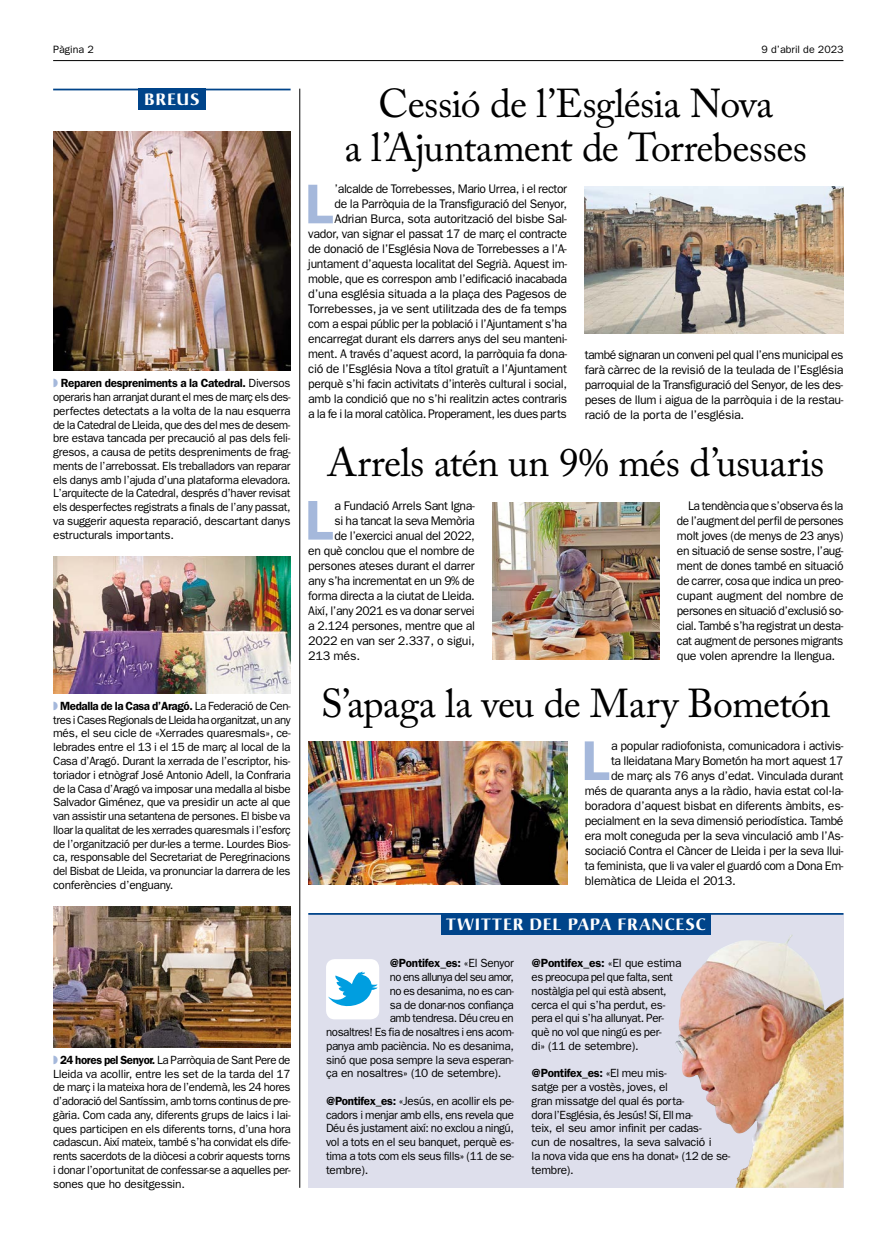
<style>
.page{position:relative;width:886px;height:1241px;background:#fff}
.page>*{position:absolute;margin:0;border:0;box-sizing:border-box;transform-origin:0 0}
.t1{font:600 56.25px "Franklin Gothic";color:#a5b8db}
.t2{font:40px/43.8px "Adobe Caslon Pro";letter-spacing:-.02em;color:#000;text-align:center}
.t3{font:700 16.25px "Christiana";letter-spacing:.055em;color:#fff}
.t4{font:12.5px/15px "Franklin Gothic";letter-spacing:-.025em;color:#000;text-align:right}
.t5{font:12.5px/15px "Franklin Gothic";letter-spacing:-.025em;color:#000;text-align:justify;scale:.95 1}
.t6{font:11.88px/13.8px "Franklin Gothic";letter-spacing:-.025em;color:#000;text-align:justify}
.t7{font:11.88px "Franklin Gothic";letter-spacing:-.05em;color:#000;scale:.95 1}
.t8{font:600 11.88px "Franklin Gothic";letter-spacing:-.02em;color:#000}
.t9{font:11.88px "Franklin Gothic";letter-spacing:-.025em;color:#000;scale:.96 1}
.t10{font:10.62px "Franklin Gothic";color:#000}
.s1{color:#a5b8db}
.s2{font-weight:600}
.s3{font-weight:400}
</style>
<div class="page">
<hr style="left:53px;top:60px;width:790px;height:1px;background:#000">
<div style="left:138px;top:89px;width:68px;height:21px;background:#00448a"></div>
<hr style="left:53px;top:89px;width:238px;height:1px;background:#00448a">
<hr style="left:299px;top:89px;width:1px;height:1098px;background:#000">
<div style="left:308px;top:912px;width:535px;height:275px;background:#dedfec"></div>
<img style="left:675px;top:934px;width:168px;height:253px">
<div style="left:442px;top:914px;width:267px;height:22px;background:#00448a"></div>
<hr style="left:308px;top:912px;width:535px;height:2px;background:#00448a">
<div style="left:326px;top:958px;width:53px;height:61px;background:#fff;border-radius:9px"></div>
<svg style="left:328px;top:971px;width:50px;height:34px"></svg>
<img style="left:53px;top:131px;width:238px;height:239px">
<img style="left:53px;top:556px;width:238px;height:137px">
<img style="left:585px;top:186px;width:258px;height:147px">
<img style="left:493px;top:502px;width:166px;height:157px">
<img style="left:308px;top:741px;width:259px;height:143px">
<img style="left:53px;top:906px;width:238px;height:140px">
<p class="t10" style="left:53px;top:44px;width:42px">Pàgina 2</p>
<p class="t10" style="left:761px;top:44px;width:83px">9 d’abril de 2023</p>
<h3 class="t3" style="left:144px;top:89px;width:57px">BREUS</h3>
<h2 class="t2" style="left:345px;top:81px;width:464px">Cessió de l’Església Nova<br>a l’Ajuntament de Torrebesses</h2>
<p class="t6" style="left:53px;top:376px;width:239px"><span class="s1">◗</span> <span class="s2">Reparen despreniments a la Catedral.</span> Diversos operaris han arranjat durant el mes de març els des&shy;perfectes detectats a la volta de la nau esquerra de la Catedral de Lleida, que des del mes de desem&shy;bre estava tancada per precaució al pas dels feli&shy;gresos, a causa de petits despreniments de frag&shy;ments de l’arrebossat. Els treballadors van reparar els danys amb l’ajuda d’una plataforma elevadora.<br>L’arquitecte de la Catedral, després d’haver revisat els desperfectes registrats a finals de l’any passat, va suggerir aquesta reparació, descartant danys estructurals importants.</p>
<p class="t6" style="left:53px;top:698px;width:239px"><span class="s1">◗</span> <span class="s2">Medalla de la Casa d’Aragó.</span> La Federació de Cen&shy;tres i Cases Regionals de Lleida ha organitzat, un any més, el seu cicle de «Xerrades quaresmals», ce&shy;lebrades entre el 13 i el 15 de març al local de la Casa d’Aragó. Durant la xerrada de l’escriptor, his&shy;toriador i etnògraf José Antonio Adell, la Confraria de la Casa d’Aragó va imposar una medalla al bisbe Salvador Giménez, que va presidir un acte al que van assistir una setantena de persones. El bisbe va lloar la qualitat de les xerrades quaresmals i l’esforç de l’organització per dur-les a terme. Lourdes Bios&shy;ca, responsable del Secretariat de Peregrinacions del Bisbat de Lleida, va pronunciar la darrera de les conferències d’enguany.</p>
<p class="t6" style="left:53px;top:1052px;width:239px"><span class="s1">◗</span> <span class="s2">24 hores pel Senyor.</span> La Parròquia de Sant Pere de Lleida va acollir, entre les set de la tarda del 17 de març i la mateixa hora de l’endemà, les 24 hores d’adoració del Santíssim, amb torns continus de pre&shy;gària. Com cada any, diferents grups de laics i lai&shy;ques participen en els diferents torns, d’una hora cadascun. Així mateix, també s’ha convidat els dife&shy;rents sacerdots de la diòcesi a cobrir aquests torns i donar l’oportunitat de confessar-se a aquelles per&shy;sones que ho desitgessin.</p>
<p class="t4" style="left:308px;top:181px;width:260px">’alcalde de Torrebesses, Mario Urrea, i el rector<br>de la Parròquia de la Transfiguració del Senyor, Adrian Burca, sota autorització del bisbe Sal&shy;vador, van signar el passat 17 de març el contracte de donació de l’Església Nova de Torrebesses a l’A&shy;juntament d’aquesta localitat del Segrià. Aquest im&shy;moble, que es correspon amb l’edificació inacabada d’una església situada a la plaça des Pagesos de Torrebesses, ja ve sent utilitzada des de fa temps com a espai públic per la població i l’Ajuntament s’ha encarregat durant els darrers anys del seu manteni&shy;ment. A través d’aquest acord, la parròquia fa dona&shy;ció de l’Església Nova a títol gratuït a l’Ajuntament perquè s’hi facin activitats d’interès cultural i social, amb la condició que no s’hi realitzin actes contraris a la fe i la moral catòlica. Properament, les dues parts</p>
<h1 class="t1" style="left:305px;top:171px;width:30px">L</h1>
<p class="t4" style="left:585px;top:346px;width:260px;text-align:justify">també signaran un conveni pel qual l’ens municipal es farà càrrec de la revisió de la teulada de l’Església parroquial de la Transfiguració del Senyor, de les des&shy;peses de llum i aigua de la parròquia i de la restau&shy;ració de la porta de l’església.</p>
<h2 class="t2" style="left:327px;top:440px;width:499px">Arrels atén un 9% més d’usuaris</h2>
<h1 class="t1" style="left:305px;top:487px;width:30px">L</h1>
<p class="t4" style="left:335px;top:497px;width:142px">a Fundació Arrels Sant Igna-</p>
<p class="t4" style="left:335px;top:512px;width:142px">si ha tancat la seva Memòria</p>
<p class="t4" style="left:335px;top:527px;width:142px">de l’exercici anual del 2022,</p>
<p class="t4" style="left:308px;top:542px;width:168px">en què conclou que el nombre de</p>
<p class="t4" style="left:308px;top:557px;width:168px">persones ateses durant el darrer</p>
<p class="t4" style="left:308px;top:572px;width:168px">any s’ha incrementat en un 9% de</p>
<p class="t4" style="left:308px;top:587px;width:168px">forma directa a la ciutat de Lleida.</p>
<p class="t4" style="left:308px;top:602px;width:168px">Així, l’any 2021 es va donar servei</p>
<p class="t4" style="left:308px;top:617px;width:168px">a 2.124 persones, mentre que al</p>
<p class="t4" style="left:308px;top:632px;width:168px">2022 en van ser 2.337, o sigui,</p>
<p class="t4" style="left:308px;top:647px;width:53px">213 més.</p>
<p class="t5" style="left:677px;top:497px;width:177px;text-indent:11px">La tendència que s’observa és la de l’augment del perfil de persones molt joves (de menys de 23 anys) en situació de sense sostre, l’aug&shy;ment de dones també en situació de carrer, cosa que indica un preo&shy;cupant augment del nombre de persones en situació d’exclusió so&shy;cial. També s’ha registrat un desta&shy;cat augment de persones migrants que volen aprendre la llengua.</p>
<h2 class="t2" style="left:321px;top:681px;width:511px">S’apaga la veu de Mary Bometón</h2>
<h1 class="t1" style="left:581px;top:727px;width:30px">L</h1>
<p class="t4" style="left:611px;top:737px;width:234px">a popular radiofonista, comunicadora i activis-</p>
<p class="t4" style="left:611px;top:752px;width:234px">ta lleidatana Mary Bometón ha mort aquest 17</p>
<p class="t4" style="left:611px;top:767px;width:234px">de març als 76 anys d’edat. Vinculada durant</p>
<p class="t4" style="left:585px;top:782px;width:260px">més de quaranta anys a la ràdio, havia estat col·la-</p>
<p class="t4" style="left:585px;top:797px;width:260px">boradora d’aquest bisbat en diferents àmbits, es-</p>
<p class="t4" style="left:585px;top:812px;width:260px">pecialment en la seva dimensió periodística. També</p>
<p class="t4" style="left:585px;top:827px;width:260px">era molt coneguda per la seva vinculació amb l’As-</p>
<p class="t4" style="left:585px;top:842px;width:260px">sociació Contra el Càncer de Lleida i per la seva llui-</p>
<p class="t4" style="left:585px;top:857px;width:260px">ta feminista, que li va valer el guardó com a Dona Em-</p>
<p class="t4" style="left:585px;top:872px;width:152px">blemàtica de Lleida el 2013.</p>
<h3 class="t3" style="left:446px;top:913px;width:261px">TWITTER DEL PAPA FRANCESC</h3>
<p class="t8" style="left:390px;top:956px;width:126px">@Pontifex_es: <span class="s3">«El Senyor</span></p>
<p class="t7" style="left:390px;top:970px;width:132px">no ens allunya del seu amor,</p>
<p class="t9" style="left:390px;top:983px;width:131px">no es desanima, no es can-</p>
<p class="t6" style="left:390px;top:997px;width:126px">sa de donar-nos confiança</p>
<p class="t6" style="left:390px;top:1010px;width:125px">amb tendresa. Déu creu en</p>
<p class="t6" style="left:326px;top:1024px;width:189px">nosaltres! Es fia de nosaltres i ens acom-</p>
<p class="t6" style="left:326px;top:1038px;width:189px">panya amb paciència. No es desanima,</p>
<p class="t6" style="left:326px;top:1052px;width:189px">sinó que posa sempre la seva esperan-</p>
<p class="t6" style="left:326px;top:1065px;width:177px">ça en nosaltres» (10 de setembre).</p>
<p class="t6" style="left:326px;top:1093px;width:189px"><span class="s2">@Pontifex_es:</span> «Jesús, en acollir els pe&shy;cadors i menjar amb ells, ens revela que Déu és justament així: no exclou a ningú, vol a tots en el seu banquet, perquè es&shy;tima a tots com els seus fills» (11 de se&shy;tembre).</p>
<p class="t6" style="left:531px;top:955px;width:152px;text-align:left"><span class="s2">@Pontifex_es:</span> «El que estima es preocupa pel que falta, sent nostàlgia pel qui està absent, cerca el qui s’ha perdut, es&shy;pera el qui s’ha allunyat. Per&shy;què no vol que ningú es per-<br>di» (11 de setembre).</p>
<p class="t6" style="left:531px;top:1065px;width:200px;text-align:left"><span class="s2">@Pontifex_es:</span> «El meu mis-<br>satge per a vostès, joves, el<br>gran missatge del qual és porta-<br>dora l’Església, és Jesús! Sí, Ell ma-<br>teix, el seu amor infinit per cadas-<br>cun de nosaltres, la seva salvació i<br>la nova vida que ens ha donat» (12 de se&shy;tembre).</p>
</div>
